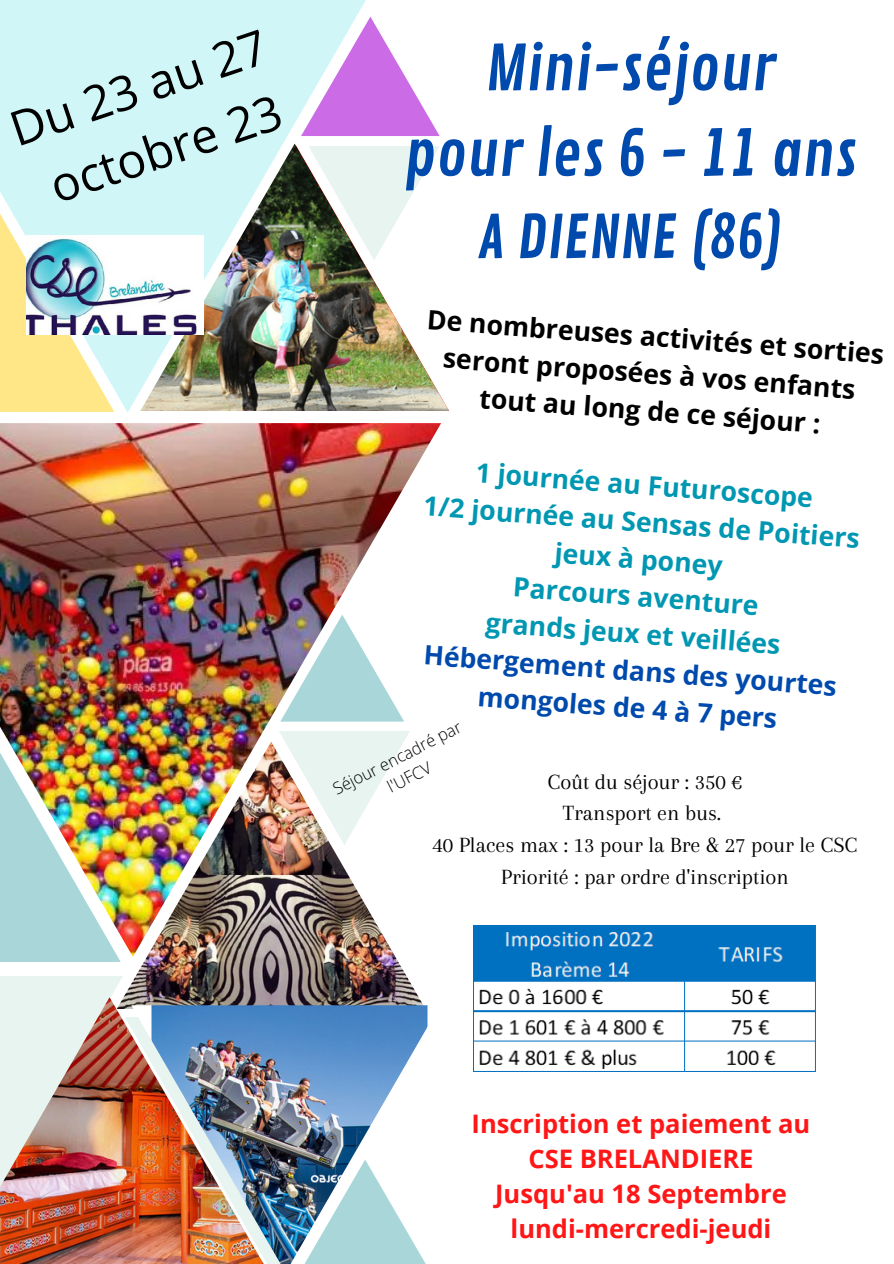
<style>
.page{position:relative;width:894px;height:1264px;background:#fff}
.page>*{position:absolute;margin:0;border:0;box-sizing:border-box;transform-origin:0 0}
.t1{font:61.5px "Contrail One";color:#004aad}
.t2{font:58.5px "Contrail One";color:#004aad}
.t3{font:48px "Open Sans";color:#000}
.t4{font:700 26.55px "Open Sans";color:#0097b2}
.t5{font:700 26.55px/36.9px "Open Sans";color:#000;text-align:center}
.t6{font:700 26.55px/37px "Open Sans";color:#004aad;text-align:center}
.t7{font:700 25.5px "Open Sans";color:#ff1616}
.t8{font:22.5px "Arapey";color:#000}
.t9{font:300 16.5px "Open Sans";color:#000}
</style>
<div class="page">
<div style="left:0;top:976px;width:117px;height:21px;background:#e7f4f0"></div>
<img style="left:0;top:423px;width:441px;height:318px">
<img style="left:0;top:697px;width:121px;height:264px">
<div style="left:0;top:0;width:371px;height:412px;background:#d0f6f7"></div>
<img style="left:117px;top:741px;width:306px;height:264px">
<svg style="left:0;top:146px;width:114px;height:265px;background:#e7efc5"></svg>
<svg style="left:301px;top:17px;width:138px;height:119px"></svg>
<img style="left:278px;top:731px;width:132px;height:114px">
<svg style="left:280px;top:614px;width:124px;height:107px"></svg>
<img style="left:0;top:997px;width:264px;height:266px">
<img style="left:140px;top:144px;width:309px;height:267px">
<img style="left:131px;top:1005px;width:297px;height:258px">
<img style="left:26px;top:235px;width:177px;height:99px">
<img style="left:473px;top:925px;width:343px;height:147px">
<p class="t3" style="left:1px;top:99px;width:269px;rotate:-19deg">Du 23 au 27</p>
<p class="t3" style="left:40px;top:156px;width:243px;rotate:-19deg">octobre 23</p>
<p class="t1" style="left:485px;top:32px;width:292px">Mini-séjour</p>
<p class="t1" style="left:404px;top:118px;width:454px">pour les 6 - 11 ans</p>
<p class="t2" style="left:477px;top:203px;width:307px">A DIENNE (86)</p>
<p class="t5" style="left:428px;top:302px;width:459px;rotate:4deg">De nombreuses activités et sorties seront proposées à vos enfants</p>
<p class="t5" style="left:480px;top:380px;width:343px;rotate:4deg">tout au long de ce séjour :</p>
<p class="t4" style="left:477px;top:454px;width:339px;rotate:4deg">1 journée au Futuroscope</p>
<p class="t4" style="left:424px;top:488px;width:439px;rotate:4deg">1/2 journée au Sensas de Poitiers</p>
<p class="t4" style="left:556px;top:534px;width:170px;rotate:4deg">jeux à poney</p>
<p class="t4" style="left:514px;top:569px;width:247px;rotate:4deg">Parcours aventure</p>
<p class="t4" style="left:487px;top:604px;width:297px;rotate:4deg">grands jeux et veillées</p>
<p class="t6" style="left:425px;top:636px;width:415px;rotate:4deg">Hébergement dans des yourtes mongoles de 4 à 7 pers</p>
<p class="t9" style="left:328px;top:779px;width:143px;rotate:-27deg">Séjour encadré par</p>
<p class="t9" style="left:383px;top:777px;width:48px;rotate:-27deg">l'UFCV</p>
<p class="t8" style="left:547px;top:769px;width:196px">Coût du séjour : 350 €</p>
<p class="t8" style="left:562px;top:801px;width:160px">Transport en bus.</p>
<p class="t8" style="left:432px;top:832px;width:426px">40 Places max : 13 pour la Bre &amp; 27 pour le CSC</p>
<p class="t8" style="left:501px;top:864px;width:289px">Priorité : par ordre d'inscription</p>
<p class="t7" style="left:471px;top:1105px;width:340px">Inscription et paiement au</p>
<p class="t7" style="left:528px;top:1140px;width:226px">CSE BRELANDIERE</p>
<p class="t7" style="left:495px;top:1175px;width:293px">Jusqu'au 18 Septembre</p>
<p class="t7" style="left:510px;top:1210px;width:262px">lundi-mercredi-jeudi</p>
</div>
